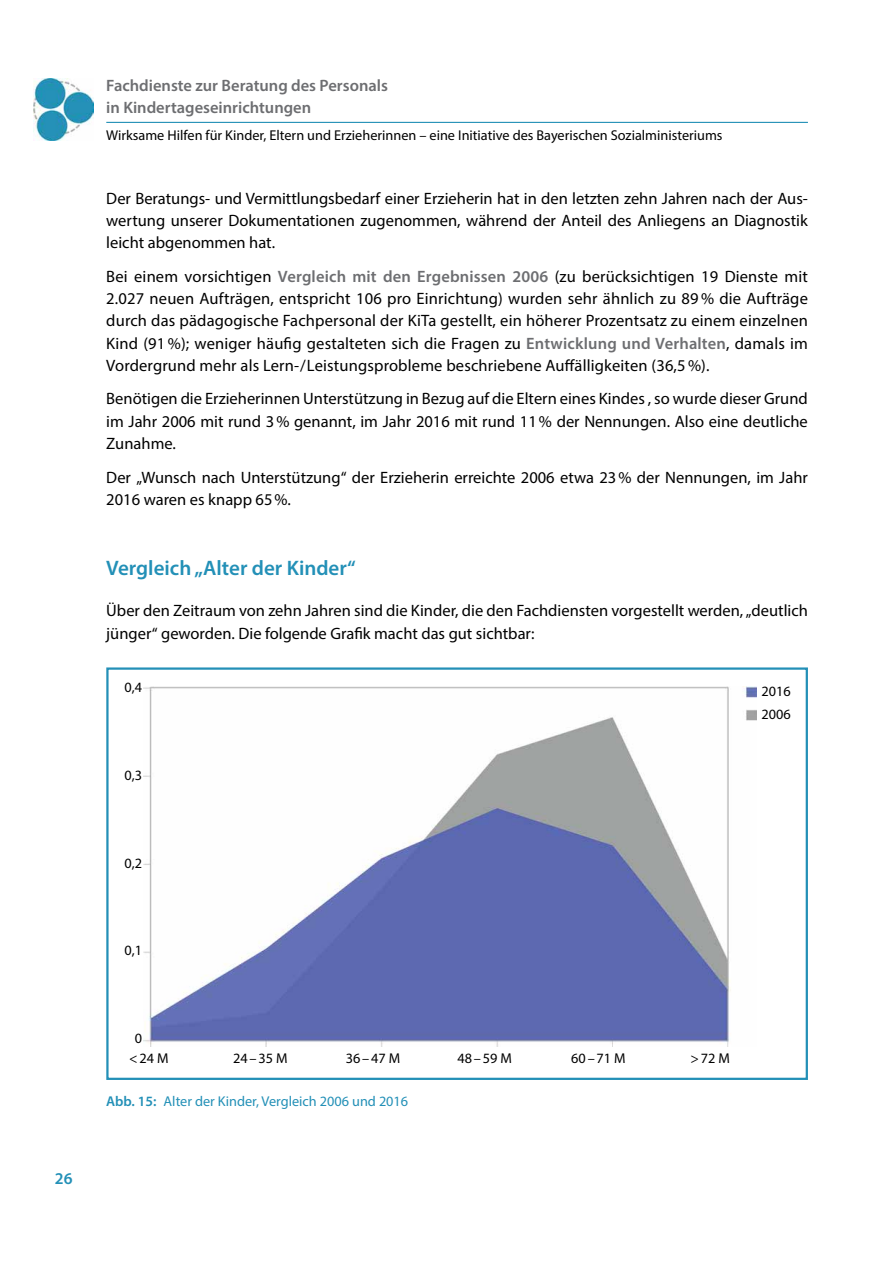
<style>
.page{position:relative;width:893px;height:1263px;background:#fff}
.page>*{position:absolute;margin:0;border:0;box-sizing:border-box;transform-origin:0 0}
.t1{font:600 21px "Myriad Pro";color:#2390b7}
.t2{font:16.5px/22.2px "Myriad Pro";color:#000;text-align:justify}
.t3{font:600 16.5px/22.5px "Myriad Pro";color:#6d6e71}
.t4{font:600 16.5px "Myriad Pro";color:#2390b7}
.t5{font:14.25px/22.5px "Myriad Pro";color:#000}
.t6{font:14.25px "Myriad Pro";color:#2390b7}
.s1{font-weight:600;color:#6d6e71}
.s2{font-weight:600}
</style>
<div class="page">
<hr style="left:106px;top:122px;width:702px;height:1px;background:#2390b7">
<img style="left:34px;top:79px;width:60px;height:61px">
<img style="left:144px;top:687px;width:612px;height:360px">
<div style="left:106px;top:667px;width:702px;height:413px;border:2px solid #2390b7"></div>
<p class="t4" style="left:55px;top:1168px;width:19px">26</p>
<p class="t3" style="left:106px;top:74px;width:283px">Fachdienste zur Beratung des Personals in Kindertageseinrichtungen</p>
<p class="t5" style="left:106px;top:124px;width:618px">Wirksame Hilfen für Kinder, Eltern und Erzieherinnen – eine Initiative des Bayerischen Sozialministeriums</p>
<p class="t2" style="left:106px;top:187px;width:703px">Der Beratungs- und Vermittlungsbedarf einer Erzieherin hat in den letzten zehn Jahren nach der Aus&shy;wertung unserer Dokumentationen zugenommen, während der Anteil des Anliegens an Diagnostik leicht abgenommen hat.</p>
<p class="t2" style="left:106px;top:265px;width:703px">Bei einem vorsichtigen <span class="s1">Vergleich mit den Ergebnissen 2006</span> (zu berücksichtigen 19 Dienste mit 2.027 neuen Aufträgen, entspricht 106 pro Einrichtung) wurden sehr ähnlich zu 89% die Aufträge durch das pädagogische Fachpersonal der KiTa gestellt, ein höherer Prozentsatz zu einem einzelnen Kind (91%); weniger häufig gestalteten sich die Fragen zu <span class="s1">Entwicklung und Verhalten</span>, damals im Vordergrund mehr als Lern-/Leistungsprobleme beschriebene Auffälligkeiten (36,5%).</p>
<p class="t2" style="left:106px;top:388px;width:703px">Benötigen die Erzieherinnen Unterstützung in Bezug auf die Eltern eines Kindes , so wurde dieser Grund im Jahr 2006 mit rund 3% genannt, im Jahr 2016 mit rund 11% der Nennungen. Also eine deutliche Zunahme.</p>
<p class="t2" style="left:106px;top:466px;width:703px">Der „Wunsch nach Unterstützung“ der Erzieherin erreichte 2006 etwa 23% der Nennungen, im Jahr<br>2016 waren es knapp 65%.</p>
<p class="t1" style="left:106px;top:554px;width:251px">Vergleich „Alter der Kinder“</p>
<p class="t2" style="left:106px;top:599px;width:703px">Über den Zeitraum von zehn Jahren sind die Kinder, die den Fachdiensten vorgestellt werden, „deutlich jünger“ geworden. Die folgende Grafik macht das gut sichtbar:</p>
<p class="t5" style="left:124px;top:676px;width:19px">0,4</p>
<p class="t5" style="left:124px;top:763px;width:19px">0,3</p>
<p class="t5" style="left:124px;top:851px;width:19px">0,2</p>
<p class="t5" style="left:124px;top:939px;width:19px">0,1</p>
<p class="t5" style="left:135px;top:1027px;width:9px">0</p>
<p class="t5" style="left:129px;top:1046px;width:41px">&lt;24 M</p>
<p class="t5" style="left:233px;top:1046px;width:56px">24–35 M</p>
<p class="t5" style="left:346px;top:1046px;width:56px">36–47 M</p>
<p class="t5" style="left:458px;top:1046px;width:56px">48–59 M</p>
<p class="t5" style="left:571px;top:1046px;width:56px">60–71 M</p>
<p class="t5" style="left:690px;top:1046px;width:41px">&gt;72 M</p>
<p class="t6" style="left:106px;top:1092px;width:303px"><span class="s2">Abb. 15:</span> Alter der Kinder, Vergleich 2006 und 2016</p>
<p class="t5" style="left:762px;top:680px;width:31px">2016<br>2006</p>
</div>
